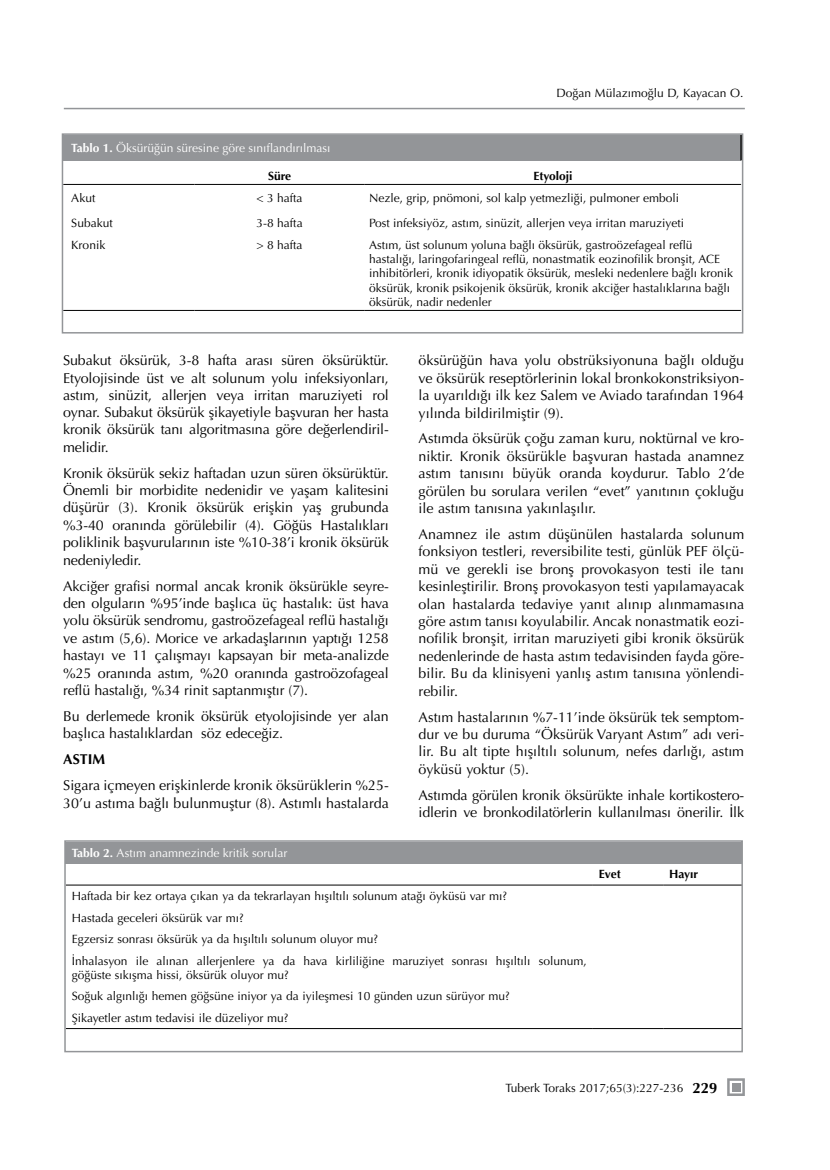
<style>
.page{position:relative;width:830px;height:1170px;background:#fff}
.page>*{position:absolute;margin:0;border:0;box-sizing:border-box;transform-origin:0 0}
.t1{font:700 15px "Optima LT Std";color:#000}
.t2{font:14.25px/17.4px "Optima LT Std";letter-spacing:-.01em;color:#000;text-align:justify}
.t3{font:700 14.25px "Optima LT Std";color:#000}
.t4{font:12px/14.4px "Optima LT Std";color:#000}
.t5{font:12px "Optima LT Std";color:#fff}
.t6{font:700 12px "Optima LT Std";color:#000}
.s1{font-weight:700}
</style>
<div class="page">
<hr style="left:64px;top:108px;width:680px;height:1px;background:#939598">
<svg style="left:727px;top:1078px;width:17px;height:17px"></svg>
<div style="left:731px;top:1082px;width:8px;height:9px;background:#939598"></div>
<div style="left:63px;top:135px;width:677px;height:25px;background:#939598"></div>
<hr style="left:63px;top:310px;width:131px;height:1px;background:#000">
<hr style="left:194px;top:310px;width:170px;height:1px;background:#000">
<hr style="left:364px;top:310px;width:376px;height:1px;background:#000">
<hr style="left:63px;top:184px;width:131px;height:1px;background:#000">
<hr style="left:194px;top:184px;width:170px;height:1px;background:#000">
<hr style="left:364px;top:184px;width:376px;height:1px;background:#000">
<div style="left:62px;top:133px;width:681px;height:200px;border:2px solid #939598"></div>
<div style="left:66px;top:841px;width:675px;height:22px;background:#939598"></div>
<hr style="left:66px;top:1028px;width:526px;height:1px;background:#000">
<hr style="left:592px;top:1028px;width:71px;height:1px;background:#000">
<hr style="left:663px;top:1028px;width:78px;height:1px;background:#000">
<hr style="left:66px;top:884px;width:526px;height:1px;background:#000">
<hr style="left:592px;top:884px;width:71px;height:1px;background:#000">
<hr style="left:663px;top:884px;width:78px;height:1px;background:#000">
<div style="left:64px;top:840px;width:678px;height:212px;border:2px solid #939598"></div>
<p class="t4" style="left:556px;top:86px;width:188px">Doğan Mülazımoğlu D, Kayacan O.</p>
<p class="t5" style="left:71px;top:141px;width:260px"><span class="s1">Tablo 1.</span> Öksürüğün süresine göre sınıflandırılması</p>
<p class="t6" style="left:268px;top:169px;width:25px">Süre</p>
<p class="t6" style="left:533px;top:169px;width:41px">Etyoloji</p>
<p class="t4" style="left:71px;top:191px;width:26px">Akut</p>
<p class="t4" style="left:256px;top:191px;width:47px">&lt; 3 hafta</p>
<p class="t4" style="left:369px;top:190px;width:311px">Nezle, grip, pnömoni, sol kalp yetmezliği, pulmoner emboli</p>
<p class="t4" style="left:71px;top:216px;width:43px">Subakut</p>
<p class="t4" style="left:256px;top:216px;width:48px">3-8 hafta</p>
<p class="t4" style="left:369px;top:216px;width:316px">Post infeksiyöz, astım, sinüzit, allerjen veya irritan maruziyeti</p>
<p class="t4" style="left:71px;top:237px;width:36px">Kronik</p>
<p class="t4" style="left:256px;top:237px;width:47px">&gt; 8 hafta</p>
<p class="t4" style="left:369px;top:237px;width:365px">Astım, üst solunum yoluna bağlı öksürük, gastroözefageal reflü hastalığı, laringofaringeal reflü, nonastmatik eozinofilik bronşit, ACE inhibitörleri, kronik idiyopatik öksürük, mesleki nedenlere bağlı kronik öksürük, kronik psikojenik öksürük, kronik akciğer hastalıklarına bağlı öksürük, nadir nedenler</p>
<p class="t2" style="left:63px;top:352px;width:327px">Subakut öksürük, 3-8 hafta arası süren öksürüktür.<br>Etyolojisinde üst ve alt solunum yolu infeksiyonları, astım, sinüzit, allerjen veya irritan maruziyeti rol oynar. Subakut öksürük şikayetiyle başvuran her hasta kronik öksürük tanı algoritmasına göre değerlendiril&shy;melidir.</p>
<p class="t2" style="left:63px;top:464px;width:327px">Kronik öksürük sekiz haftadan uzun süren öksürüktür.<br>Önemli bir morbidite nedenidir ve yaşam kalitesini düşürür (3). Kronik öksürük erişkin yaş grubunda %3-40 oranında görülebilir (4). Göğüs Hastalıkları poliklinik başvurularının iste %10-38’i kronik öksürük nedeniyledir.</p>
<p class="t2" style="left:63px;top:577px;width:327px">Akciğer grafisi normal ancak kronik öksürükle seyre&shy;den olguların %95’inde başlıca üç hastalık: üst hava yolu öksürük sendromu, gastroözefageal reflü hastalığı ve astım (5,6). Morice ve arkadaşlarının yaptığı 1258 hastayı ve 11 çalışmayı kapsayan bir meta-analizde %25 oranında astım, %20 oranında gastroözofageal reflü hastalığı, %34 rinit saptanmıştır (7).</p>
<p class="t2" style="left:63px;top:707px;width:327px">Bu derlemede kronik öksürük etyolojisinde yer alan başlıca hastalıklardan söz edeceğiz.</p>
<p class="t3" style="left:63px;top:750px;width:43px">ASTI M</p>
<p class="t2" style="left:63px;top:776px;width:327px">Sigara içmeyen erişkinlerde kronik öksürüklerin %25-<br>30’u astıma bağlı bulunmuştur (8). Astımlı hastalarda</p>
<p class="t5" style="left:72px;top:845px;width:217px"><span class="s1">Tablo 2.</span> Astım anamnezinde kritik sorular</p>
<p class="t2" style="left:418px;top:352px;width:327px">öksürüğün hava yolu obstrüksiyonuna bağlı olduğu ve öksürük reseptörlerinin lokal bronkokonstriksiyon&shy;la uyarıldığı ilk kez Salem ve Aviado tarafından 1964 yılında bildirilmiştir (9).</p>
<p class="t2" style="left:418px;top:430px;width:327px">Astımda öksürük çoğu zaman kuru, noktürnal ve kro&shy;niktir. Kronik öksürükle başvuran hastada anamnez astım tanısını büyük oranda koydurur. Tablo 2’de görülen bu sorulara verilen “evet” yanıtının çokluğu ile astım tanısına yakınlaşılır.</p>
<p class="t2" style="left:418px;top:525px;width:327px">Anamnez ile astım düşünülen hastalarda solunum fonksiyon testleri, reversibilite testi, günlük PEF ölçü&shy;mü ve gerekli ise bronş provokasyon testi ile tanı kesinleştirilir. Bronş provokasyon testi yapılamayacak olan hastalarda tedaviye yanıt alınıp alınmamasına göre astım tanısı koyulabilir. Ancak nonastmatik eozi&shy;nofilik bronşit, irritan maruziyeti gibi kronik öksürük nedenlerinde de hasta astım tedavisinden fayda göre&shy;bilir. Bu da klinisyeni yanlış astım tanısına yönlendi&shy;rebilir.</p>
<p class="t2" style="left:418px;top:708px;width:327px">Astım hastalarının %7-11’inde öksürük tek semptom&shy;dur ve bu duruma “Öksürük Varyant Astım” adı veri&shy;lir. Bu alt tipte hışıltılı solunum, nefes darlığı, astım öyküsü yoktur (5).</p>
<p class="t2" style="left:418px;top:786px;width:327px">Astımda görülen kronik öksürükte inhale kortikostero&shy;idlerin ve bronkodilatörlerin kullanılması önerilir. İlk</p>
<p class="t6" style="left:598px;top:867px;width:23px">Evet</p>
<p class="t6" style="left:669px;top:867px;width:30px">Hayır</p>
<p class="t4" style="left:72px;top:885px;width:516px;line-height:21.6px">Haftada bir kez ortaya çıkan ya da tekrarlayan hışıltılı solunum atağı öyküsü var mı?<br>Hastada geceleri öksürük var mı?<br>Egzersiz sonrası öksürük ya da hışıltılı solunum oluyor mu?<br>İnhalasyon ile alınan allerjenlere ya da hava kirliliğine maruziyet sonrası hışıltılı solunum,</p>
<p class="t4" style="left:72px;top:963px;width:439px;line-height:21.5px">göğüste sıkışma hissi, öksürük oluyor mu?<br>Soğuk algınlığı hemen göğsüne iniyor ya da iyileşmesi 10 günden uzun sürüyor mu?<br>Şikayetler astım tedavisi ile düzeliyor mu?</p>
<p class="t4" style="left:505px;top:1080px;width:180px">Tuberk Toraks 2017;65(3):227-236</p>
<p class="t1" style="left:692px;top:1078px;width:27px">229</p>
</div>
